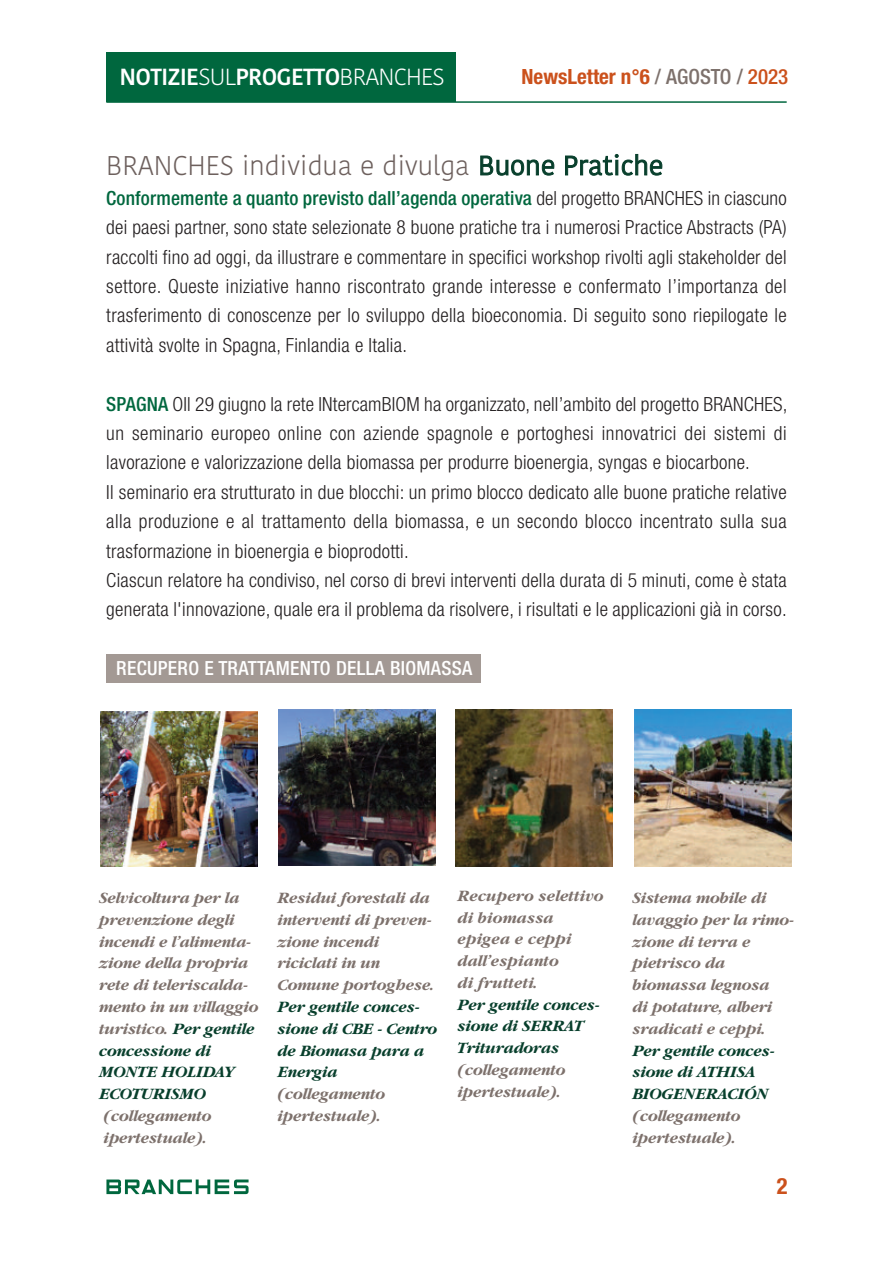
<style>
.page{position:relative;width:893px;height:1263px;background:#fff}
.page>*{position:absolute;margin:0;border:0;box-sizing:border-box;transform-origin:0 0}
.t1{font:300 27px "Kohinoor Bangla";color:#6d605d}
.t2{font:600 23.25px "Kohinoor Bangla";letter-spacing:-.03em;color:#fff}
.t3{font:700 condensed 22.5px "Helvetica Neue";color:#cb511c}
.t4{font:700 condensed 21px "Helvetica Neue";color:#cb511c}
.t5{font:300 condensed 19.5px/29.4px "Helvetica Neue";letter-spacing:.015em;color:#231f20;text-align:justify}
.t6{font:500 condensed 19.5px "Helvetica Neue";letter-spacing:.015em;color:#fff}
.t7{font:italic 700 16.5px/21.8px "Garamond";letter-spacing:-.015em;color:#7d716c}
.t8{font:italic 700 16.5px/21.8px "Garamond";letter-spacing:-.015em;color:#083f2c}
.s1{font-weight:300}
.s2{font-weight:500;color:#7d716c}
.s3{font-weight:500}
.s4{font-weight:400;color:#083f2c}
.s5{font-weight:500;color:#00673e}
.s6{color:#083f2c}
</style>
<div class="page">
<svg style="left:106px;top:1179px;width:143px;height:15px"></svg>
<hr style="left:106px;top:101px;width:681px;height:2px;background:#00673e">
<div style="left:106px;top:53px;width:350px;height:49px;background:#00673e"></div>
<img style="left:100px;top:711px;width:158px;height:156px">
<img style="left:278px;top:710px;width:158px;height:156px">
<img style="left:456px;top:710px;width:157px;height:157px">
<img style="left:634px;top:710px;width:158px;height:157px">
<div style="left:106px;top:654px;width:374px;height:28px;background:#a39994"></div>
<p class="t2" style="left:119px;top:63px;width:327px">NOTIZIE<span class="s1">SUL</span>PROGETTO<span class="s1">BRANCHES</span></p>
<p class="t4" style="left:522px;top:69px;width:268px">NewsLetter n°6 <span class="s2">/ AGOSTO /</span> <span class="s3">2023</span></p>
<h1 class="t1" style="left:106px;top:150px;width:559px">BRANCHES individua e divulga <span class="s4">Buone Pratiche</span></h1>
<p class="t5" style="left:106px;top:185px;width:682px"><span class="s5">Conformemente a quanto previsto dall’agenda operativa</span> del progetto BRANCHES in ciascuno dei paesi partner, sono state selezionate 8 buone pratiche tra i numerosi Practice Abstracts (PA) raccolti fino ad oggi, da illustrare e commentare in specifici workshop rivolti agli stakeholder del settore. Queste iniziative hanno riscontrato grande interesse e confermato l’importanza del trasferimento di conoscenze per lo sviluppo della bioeconomia. Di seguito sono riepilogate le attività svolte in Spagna, Finlandia e Italia.</p>
<p class="t5" style="left:106px;top:391px;width:683px;text-align:left"><span class="s5">SPAGNA</span> OIl 29 giugno la rete INtercamBIOM ha organizzato, nell’ambito del progetto BRANCHES, un seminario europeo online con aziende spagnole e portoghesi innovatrici dei sistemi di lavorazione e valorizzazione della biomassa per produrre bioenergia, syngas e biocarbone.<br>Il seminario era strutturato in due blocchi: un primo blocco dedicato alle buone pratiche relative alla produzione e al trattamento della biomassa, e un secondo blocco incentrato sulla sua trasformazione in bioenergia e bioprodotti.<br>Ciascun relatore ha condiviso, nel corso di brevi interventi della durata di 5 minuti, come è stata generata l'innovazione, quale era il problema da risolvere, i risultati e le applicazioni già in corso.</p>
<p class="t6" style="left:116px;top:661px;width:357px">RECUPERO E TRATTAMENTO DELLA BIOMASSA</p>
<p class="t7" style="left:100px;top:886px;width:161px">Selvicoltura per la prevenzione degli incendi e l’alimenta&shy;zione della propria rete di teleriscalda&shy;mento in un villaggio turistico. <span class="s6">Per gentile concessione di<br>MONTE HOLIDAY<br>ECOTURISMO</span></p>
<p class="t7" style="left:105px;top:1104px;width:110px">(collegamento ipertestuale).</p>
<p class="t7" style="left:278px;top:886px;width:159px">Residui forestali da interventi di preven&shy;zione incendi riciclati in un<br>Comune portoghese.</p>
<p class="t8" style="left:278px;top:995px;width:162px">Per gentile conces&shy;sione di CBE - Centro de Biomasa para a<br>Energia</p>
<p class="t7" style="left:278px;top:1082px;width:110px">(collegamento ipertestuale).</p>
<p class="t7" style="left:459px;top:884px;width:148px">Recupero selettivo di biomassa epigea e ceppi dall’espianto<br>di frutteti.</p>
<p class="t8" style="left:459px;top:993px;width:144px">Per gentile conces&shy;sione di SERRAT<br>Trituradoras</p>
<p class="t7" style="left:459px;top:1058px;width:110px">(collegamento ipertestuale).</p>
<p class="t7" style="left:634px;top:886px;width:164px">Sistema mobile di lavaggio per la rimo&shy;zione di terra e pietrisco da biomassa legnosa<br>di potature, alberi sradicati e ceppi.</p>
<p class="t8" style="left:634px;top:1039px;width:144px">Per gentile conces&shy;sione di ATHISA<br>BIOGENERACIÓN</p>
<p class="t7" style="left:634px;top:1104px;width:110px">(collegamento ipertestuale).</p>
<p class="t3" style="left:777px;top:1178px;width:12px">2</p>
</div>
